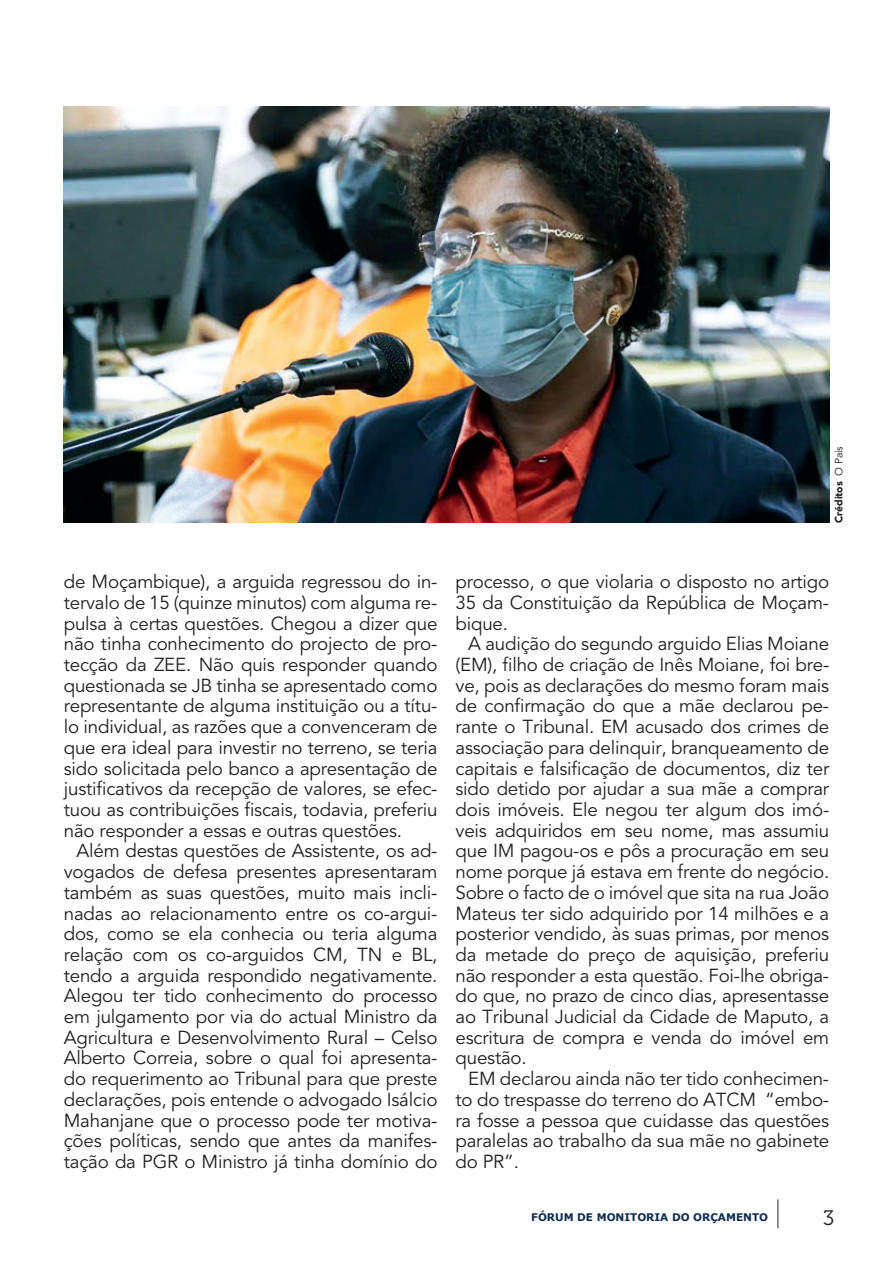
<style>
.page{position:relative;width:893px;height:1263px;background:#fff}
.page>*{position:absolute;margin:0;border:0;box-sizing:border-box;transform-origin:0 0}
.t1{font:21px "Museo 300";color:#231f20}
.t2{font:18.75px/20.7px "Avenir LT Std";letter-spacing:-.01em;color:#231f20;text-align:justify}
.t3{font:700 10.5px "Verdana";color:#102d4e}
.t4{font:900 10.5px "Avenir LT Std";letter-spacing:-.01em;color:#231f20}
.s1{font-weight:400}
</style>
<div class="page">
<svg style="left:778px;top:1199px;width:1px;height:29px"></svg>
<img style="left:64px;top:106px;width:765px;height:417px">
<p class="t4" style="left:832px;top:523px;width:78px;rotate:-90deg">Créditos <span class="s1">O País</span></p>
<p class="t2" style="left:64px;top:572px;width:375px">de Moçambique), a arguida regressou do in&shy;tervalo de 15 (quinze minutos) com alguma re&shy;pulsa à certas questões. Chegou a dizer que não tinha conhecimento do projecto de pro&shy;tecção da ZEE. Não quis responder quando questionada se JB tinha se apresentado como representante de alguma instituição ou a títu&shy;lo individual, as razões que a convenceram de que era ideal para investir no terreno, se teria sido solicitada pelo banco a apresentação de justificativos da recepção de valores, se efec&shy;tuou as contribuições fiscais, todavia, preferiu não responder a essas e outras questões.</p>
<p class="t2" style="left:64px;top:841px;width:375px;text-indent:13px">Além destas questões de Assistente, os ad&shy;vogados de defesa presentes apresentaram também as suas questões, muito mais incli&shy;nadas ao relacionamento entre os co-argui&shy;dos, como se ela conhecia ou teria alguma relação com os co-arguidos CM, TN e BL, tendo a arguida respondido negativamente.<br>Alegou ter tido conhecimento do processo em julgamento por via do actual Ministro da Agricultura e Desenvolvimento Rural – Celso Alberto Correia, sobre o qual foi apresenta&shy;do requerimento ao Tribunal para que preste declarações, pois entende o advogado Isálcio Mahanjane que o processo pode ter motiva&shy;ções políticas, sendo que antes da manifes&shy;tação da PGR o Ministro já tinha domínio do</p>
<p class="t2" style="left:455px;top:572px;width:375px">processo, o que violaria o disposto no artigo 35 da Constituição da República de Moçam&shy;bique.</p>
<p class="t2" style="left:455px;top:634px;width:375px;text-indent:13px">A audição do segundo arguido Elias Moiane (EM), filho de criação de Inês Moiane, foi bre&shy;ve, pois as declarações do mesmo foram mais de confirmação do que a mãe declarou pe&shy;rante o Tribunal. EM acusado dos crimes de associação para delinquir, branqueamento de capitais e falsificação de documentos, diz ter sido detido por ajudar a sua mãe a comprar dois imóveis. Ele negou ter algum dos imó&shy;veis adquiridos em seu nome, mas assumiu que IM pagou-os e pôs a procuração em seu nome porque já estava em frente do negócio.<br>Sobre o facto de o imóvel que sita na rua João Mateus ter sido adquirido por 14 milhões e a posterior vendido, às suas primas, por menos da metade do preço de aquisição, preferiu não responder a esta questão. Foi-lhe obriga&shy;do que, no prazo de cinco dias, apresentasse ao Tribunal Judicial da Cidade de Maputo, a escritura de compra e venda do imóvel em questão.</p>
<p class="t2" style="left:455px;top:1069px;width:375px;text-indent:13px">EM declarou ainda não ter tido conhecimen&shy;to do trespasse do terreno do ATCM “embo&shy;ra fosse a pessoa que cuidasse das questões paralelas ao trabalho da sua mãe no gabinete do PR”.</p>
<p class="t3" style="left:531px;top:1210px;width:239px">FÓRUM DE MONITORIA DO ORÇAMENTO</p>
<p class="t1" style="left:823px;top:1206px;width:13px">3</p>
</div>
